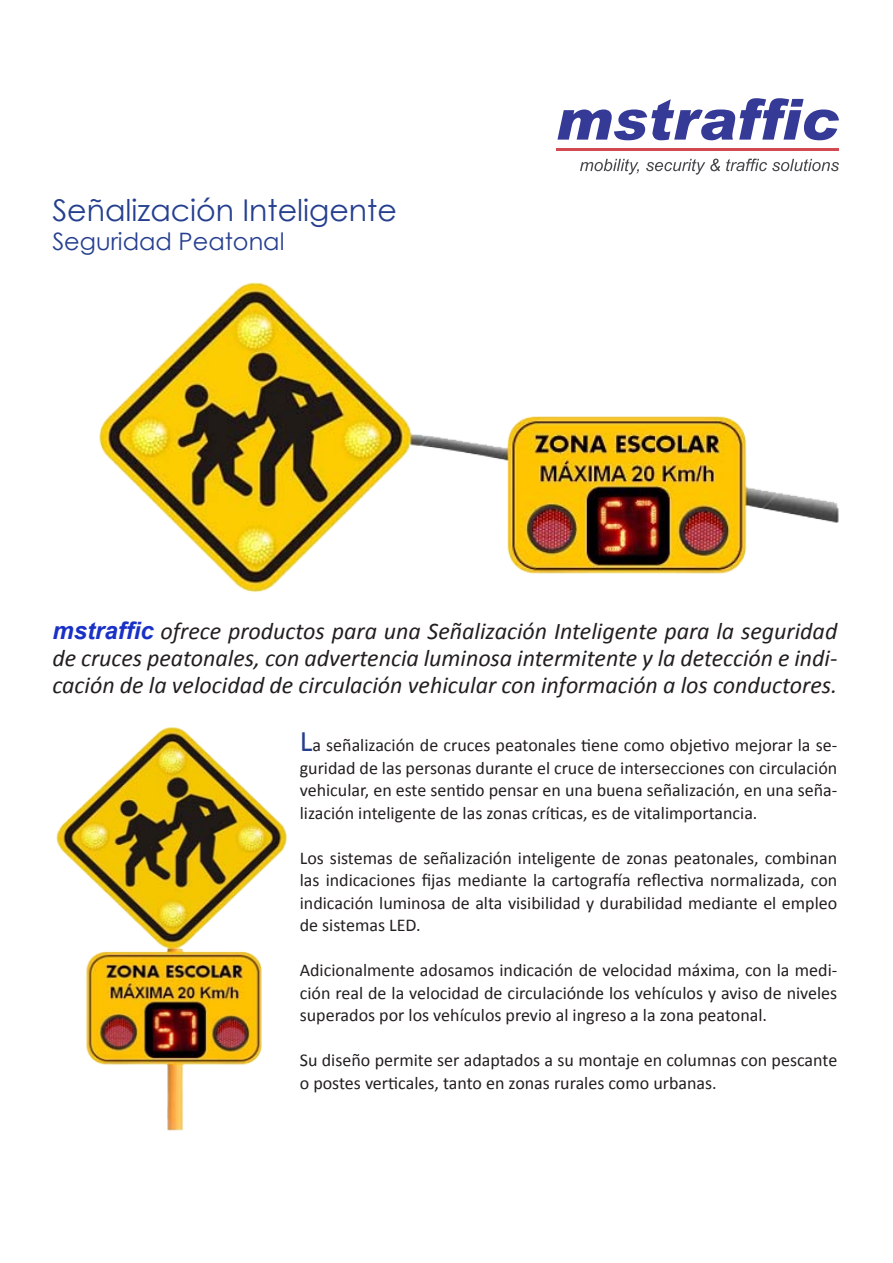
<style>
.page{position:relative;width:893px;height:1263px;background:#fff}
.page>*{position:absolute;margin:0;border:0;box-sizing:border-box;transform-origin:0 0}
.t1{font:30px "Century Gothic";color:#253f8e}
.Estilo_de_párrafo_1{font:italic 24px/27px "Calibri";color:#231f20;text-align:justify}
.t2{font:24px "Century Gothic";color:#253f8e}
.Estilo_de_párrafo_1-2{font:18px/22.5px "Calibri";color:#231f20;text-align:justify}
.s1{font-family:"Arial";font-weight:700;color:#1a31c5}
.s2{font-size:30px;color:#253f8e}
</style>
<div class="page">
<img style="left:99px;top:282px;width:740px;height:311px">
<img style="left:56px;top:727px;width:231px;height:404px">
<svg style="left:557px;top:98px;width:282px;height:42px"></svg>
<svg style="left:580px;top:159px;width:59px;height:16px"></svg>
<svg style="left:646px;top:159px;width:74px;height:16px"></svg>
<svg style="left:726px;top:159px;width:113px;height:12px"></svg>
<hr style="left:557px;top:149px;width:282px;height:2px;background:#d34950">
<p class="t1" style="left:52px;top:189px;width:346px">Señalización Inteligente</p>
<p class="t2" style="left:52px;top:225px;width:234px">Seguridad Peatonal</p>
<p class="Estilo_de_párrafo_1" style="left:52px;top:616px;width:786px"><span class="s1">mstraffic</span> ofrece productos para una Señalización Inteligente para la seguridad de cruces peatonales, con advertencia luminosa intermitente y la detección e indi&shy;cación de la velocidad de circulación vehicular con información a los conductores.</p>
<p class="Estilo_de_párrafo_1-2" style="left:300px;top:733px;width:539px"><span class="s2">L</span>a señalización de cruces peatonales tiene como objetivo mejorar la se&shy;guridad de las personas durante el cruce de intersecciones con circulación vehicular, en este sentido pensar en una buena señalización, en una seña&shy;lización inteligente de las zonas críticas, es de vitalimportancia.</p>
<p class="Estilo_de_párrafo_1-2" style="left:300px;top:846px;width:539px">Los sistemas de señalización inteligente de zonas peatonales, combinan las indicaciones fijas mediante la cartografía reflectiva normalizada, con indicación luminosa de alta visibilidad y durabilidad mediante el empleo de sistemas LED.</p>
<p class="Estilo_de_párrafo_1-2" style="left:300px;top:958px;width:539px">Adicionalmente adosamos indicación de velocidad máxima, con la medi&shy;ción real de la velocidad de circulaciónde los vehículos y aviso de niveles superados por los vehículos previo al ingreso a la zona peatonal.</p>
<p class="Estilo_de_párrafo_1-2" style="left:300px;top:1048px;width:539px">Su diseño permite ser adaptados a su montaje en columnas con pescante o postes verticales, tanto en zonas rurales como urbanas.</p>
</div>
